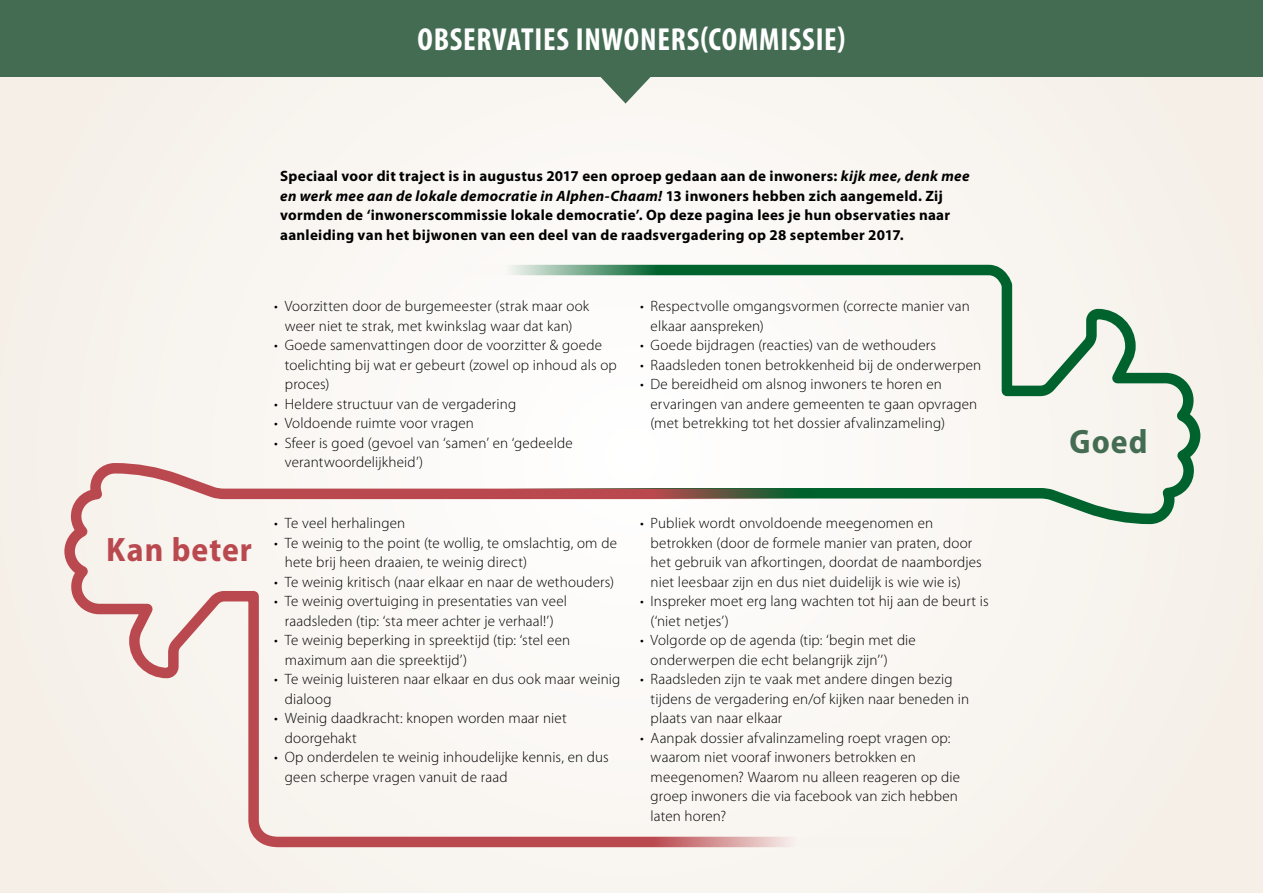
<style>
.page{position:relative;width:1263px;height:893px;background:#f7f3ee}
.page>*{position:absolute;margin:0;border:0;box-sizing:border-box;transform-origin:0 0}
.t1{font:700 semi-condensed 34.05px "Myriad Pro";letter-spacing:.03em;color:#ba494f}
.t2{font:700 semi-condensed 34.05px "Myriad Pro";color:#446c53}
.t3{font:700 condensed 31.95px "Myriad Pro";letter-spacing:.02em;color:#fff}
.t4{font:300 15px/19.5px "Myriad Pro";letter-spacing:.01em;color:#000}
.t5{font:700 15px/19.5px "Myriad Pro";letter-spacing:.02em;color:#000}
.s1{font-style:italic}
</style>
<div class="page">
<div style="left:0;top:0;width:1263px;height:77px;background:#446c53"></div>
<svg style="left:457px;top:262px;width:744px;height:263px"></svg>
<svg style="left:64px;top:461px;width:856px;height:387px"></svg>
<svg style="left:600px;top:77px;width:51px;height:27px"></svg>
<h2 class="t3" style="left:417px;top:20px;width:429px">OBSERVATIES INWONERS(COMMISSIE)</h2>
<h1 class="t1" style="left:106px;top:528px;width:147px">Kan beter</h1>
<p class="t5" style="left:280px;top:166px;width:691px">Speciaal voor dit traject is in augustus 2017 een oproep gedaan aan de inwoners: <span class="s1">kijk mee, denk mee en werk mee aan de lokale democratie in Alphen-Chaam!</span> 13 inwoners hebben zich aangemeld. Zij vormden de ‘inwonerscommissie lokale democratie’. Op deze pagina lees je hun observaties naar aanleiding van het bijwonen van een deel van de raadsvergadering op 28 september 2017.</p>
<p class="t4" style="left:274px;top:297px;width:316px;text-align:center">• Voorzitten door de burgemeester (strak maar ook weer niet te strak, met kwinkslag waar dat kan)</p>
<p class="t4" style="left:285px;top:336px;width:333px;text-indent:-11px">• Goede samenvattingen door de voorzitter &amp; goede toelichting bij wat er gebeurt (zowel op inhoud als op proces)</p>
<p class="t4" style="left:274px;top:394px;width:244px">• Heldere structuur van de vergadering</p>
<p class="t4" style="left:274px;top:414px;width:201px">• Voldoende ruimte voor vragen</p>
<p class="t4" style="left:285px;top:433px;width:289px;text-indent:-11px">• Sfeer is goed (gevoel van ‘samen’ en ‘gedeelde verantwoordelijkheid’)</p>
<p class="t4" style="left:274px;top:514px;width:132px">• Te veel herhalingen</p>
<p class="t4" style="left:285px;top:533px;width:334px;text-indent:-11px">• Te weinig to the point (te wollig, te omslachtig, om de hete brij heen draaien, te weinig direct)</p>
<p class="t4" style="left:274px;top:572px;width:341px">• Te weinig kritisch (naar elkaar en naar de wethouders)</p>
<p class="t4" style="left:274px;top:592px;width:294px;text-align:center">• Te weinig overtuiging in presentaties van veel raadsleden (tip: ‘sta meer achter je verhaal!’)</p>
<p class="t4" style="left:285px;top:631px;width:287px;text-indent:-11px">• Te weinig beperking in spreektijd (tip: ‘stel een maximum aan die spreektijd’)</p>
<p class="t4" style="left:285px;top:670px;width:337px;text-indent:-11px">• Te weinig luisteren naar elkaar en dus ook maar weinig dialoog</p>
<p class="t4" style="left:285px;top:709px;width:283px;text-indent:-11px">• Weinig daadkracht: knopen worden maar niet doorgehakt</p>
<p class="t4" style="left:285px;top:748px;width:325px;text-indent:-11px">• Op onderdelen te weinig inhoudelijke kennis, en dus geen scherpe vragen vanuit de raad</p>
<p class="t4" style="left:651px;top:297px;width:321px;text-indent:-11px">• Respectvolle omgangsvormen (correcte manier van elkaar aanspreken)</p>
<p class="t4" style="left:640px;top:336px;width:298px">• Goede bijdragen (reacties) van de wethouders</p>
<p class="t4" style="left:640px;top:355px;width:343px">• Raadsleden tonen betrokkenheid bij de onderwerpen</p>
<p class="t4" style="left:650px;top:375px;width:328px;text-indent:-11px">• De bereidheid om alsnog inwoners te horen en ervaringen van andere gemeenten te gaan opvragen (met betrekking tot het dossier afvalinzameling)</p>
<p class="t4" style="left:651px;top:514px;width:333px;text-indent:-11px">• Publiek wordt onvoldoende meegenomen en betrokken (door de formele manier van praten, door het gebruik van afkortingen, doordat de naambordjes niet leesbaar zijn en dus niet duidelijk is wie wie is)</p>
<p class="t4" style="left:651px;top:592px;width:339px;text-indent:-11px">• Inspreker moet erg lang wachten tot hij aan de beurt is (‘niet netjes’)</p>
<p class="t4" style="left:651px;top:631px;width:267px;text-indent:-11px">• Volgorde op de agenda (tip: ‘begin met die onderwerpen die echt belangrijk zijn’’)</p>
<p class="t4" style="left:651px;top:670px;width:320px;text-indent:-11px">• Raadsleden zijn te vaak met andere dingen bezig tijdens de vergadering en/of kijken naar beneden in plaats van naar elkaar</p>
<p class="t4" style="left:651px;top:728px;width:311px;text-indent:-11px">• Aanpak dossier afvalinzameling roept vragen op: waarom niet vooraf inwoners betrokken en meegenomen? Waarom nu alleen reageren op die groep inwoners die via facebook van zich hebben laten horen?</p>
<h1 class="t2" style="left:1069px;top:419px;width:79px">Goed</h1>
</div>
